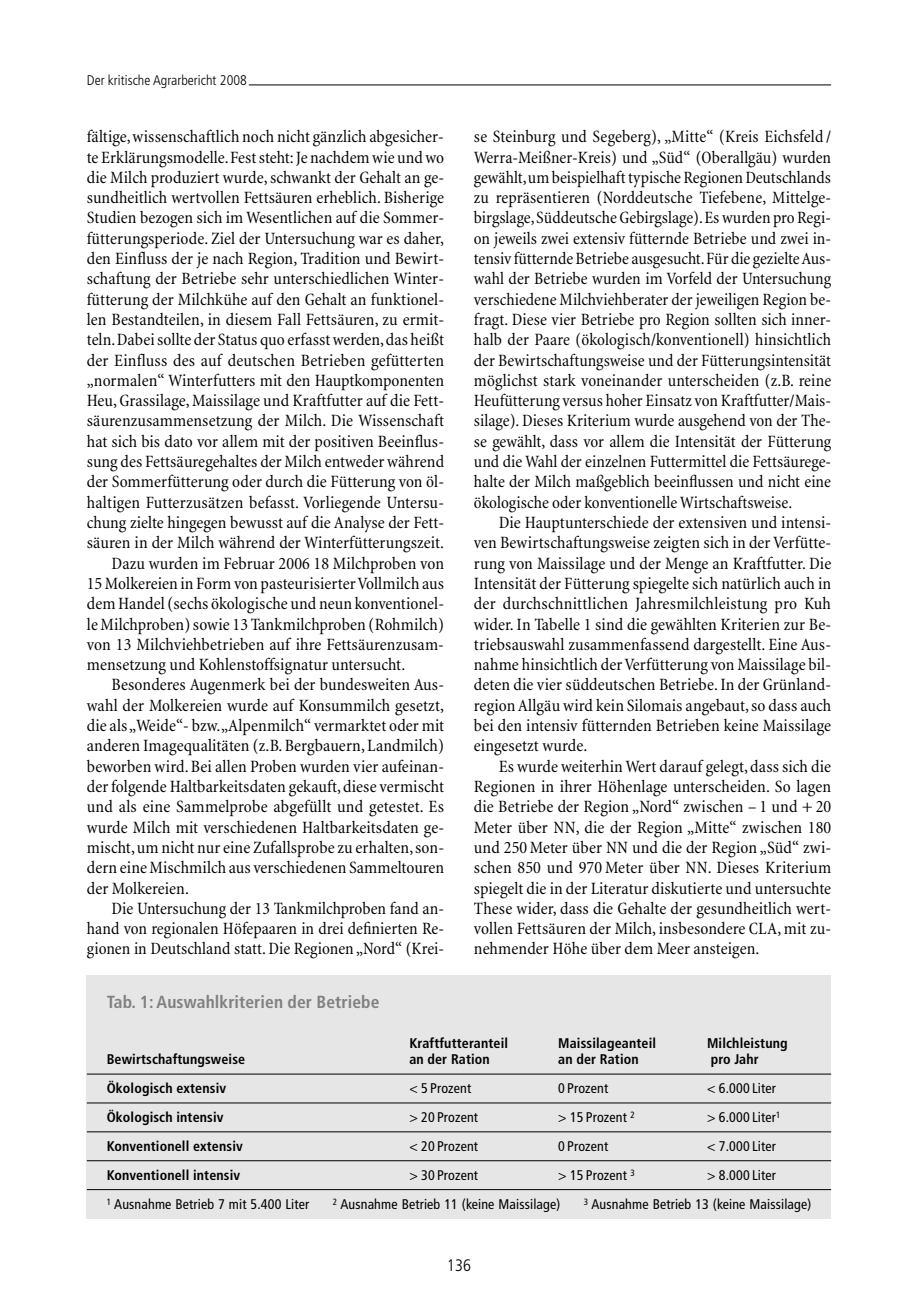
<style>
.page{position:relative;width:918px;height:1315px;background:#fff}
.page>*{position:absolute;margin:0;border:0;box-sizing:border-box;transform-origin:0 0}
.t1{font:condensed 17.5px/20.3px "Minion";letter-spacing:.005em;color:#000;text-align:justify}
.t2{font:700 condensed 17.5px "Frutiger";letter-spacing:.005em;color:#808080}
.t3{font:300 condensed 16.62px "Frutiger";color:#000}
.t4{font:condensed 14px "Frutiger";letter-spacing:.01em;color:#000}
.t5{font:700 condensed 14px "Frutiger";letter-spacing:.01em;color:#000}
.t6{font:300 condensed 14px "Frutiger";letter-spacing:.005em;color:#000}
</style>
<div class="page">
<hr style="left:249px;top:85px;width:582px;height:1px;background:#000">
<div style="left:87px;top:974px;width:744px;height:244px;background:#e6e6e6"></div>
<hr style="left:87px;top:1073px;width:744px;height:1px;background:#000">
<hr style="left:87px;top:1102px;width:744px;height:1px;background:#000">
<hr style="left:87px;top:1131px;width:744px;height:1px;background:#000">
<hr style="left:87px;top:1160px;width:744px;height:1px;background:#000">
<hr style="left:87px;top:1189px;width:744px;height:1px;background:#000">
<p class="t6" style="left:87px;top:75px;width:162px">Der kritische Agrarbericht 2008</p>
<p class="t1" style="left:87px;top:128px;width:359px">fältige,wissenschaftlich noch nicht gänzlich abgesicher-</p>
<p class="t1" style="left:87px;top:148px;width:359px">te Erklärungsmodelle.Fest steht: Je nachdem wie und wo</p>
<p class="t1" style="left:87px;top:169px;width:359px">die Milch produziert wurde, schwankt der Gehalt an ge-</p>
<p class="t1" style="left:87px;top:189px;width:359px">sundheitlich wertvollen Fettsäuren erheblich. Bisherige</p>
<p class="t1" style="left:87px;top:209px;width:359px">Studien bezogen sich im Wesentlichen auf die Sommer-</p>
<p class="t1" style="left:87px;top:229px;width:359px">fütterungsperiode. Ziel der Untersuchung war es daher,</p>
<p class="t1" style="left:87px;top:250px;width:359px">den Einfluss der je nach Region, Tradition und Bewirt-</p>
<p class="t1" style="left:87px;top:270px;width:359px">schaftung der Betriebe sehr unterschiedlichen Winter-</p>
<p class="t1" style="left:87px;top:290px;width:359px">fütterung der Milchkühe auf den Gehalt an funktionel-</p>
<p class="t1" style="left:87px;top:311px;width:359px">len Bestandteilen, in diesem Fall Fettsäuren, zu ermit-</p>
<p class="t1" style="left:87px;top:331px;width:359px">teln.Dabei sollte der Status quo erfasst werden,das heißt</p>
<p class="t1" style="left:87px;top:351px;width:359px">der Einfluss des auf deutschen Betrieben gefütterten</p>
<p class="t1" style="left:87px;top:372px;width:359px">„normalen“ Winterfutters mit den Hauptkomponenten</p>
<p class="t1" style="left:87px;top:392px;width:359px">Heu, Grassilage, Maissilage und Kraftfutter auf die Fett-</p>
<p class="t1" style="left:87px;top:412px;width:359px">säurenzusammensetzung der Milch. Die Wissenschaft</p>
<p class="t1" style="left:87px;top:432px;width:359px">hat sich bis dato vor allem mit der positiven Beeinflus-</p>
<p class="t1" style="left:87px;top:453px;width:359px">sung des Fettsäuregehaltes der Milch entweder während</p>
<p class="t1" style="left:87px;top:473px;width:359px">der Sommerfütterung oder durch die Fütterung von öl-</p>
<p class="t1" style="left:87px;top:493px;width:359px">haltigen Futterzusätzen befasst. Vorliegende Untersu-</p>
<p class="t1" style="left:87px;top:514px;width:359px">chung zielte hingegen bewusst auf die Analyse der Fett-</p>
<p class="t1" style="left:87px;top:534px;width:359px">säuren in der Milch während der Winterfütterungszeit.</p>
<p class="t1" style="left:112px;top:554px;width:334px">Dazu wurden im Februar 2006 18 Milchproben von</p>
<p class="t1" style="left:87px;top:575px;width:359px">15 Molkereien in Form von pasteurisierter Vollmilch aus</p>
<p class="t1" style="left:87px;top:595px;width:359px">dem Handel (sechs ökologische und neun konventionel-</p>
<p class="t1" style="left:87px;top:615px;width:359px">le Milchproben) sowie 13 Tankmilchproben (Rohmilch)</p>
<p class="t1" style="left:87px;top:635px;width:359px">von 13 Milchviehbetrieben auf ihre Fettsäurenzusam-</p>
<p class="t1" style="left:87px;top:656px;width:320px">mensetzung und Kohlenstoffsignatur untersucht.</p>
<p class="t1" style="left:112px;top:676px;width:334px">Besonderes Augenmerk bei der bundesweiten Aus-</p>
<p class="t1" style="left:87px;top:696px;width:359px">wahl der Molkereien wurde auf Konsummilch gesetzt,</p>
<p class="t1" style="left:87px;top:717px;width:359px">die als „Weide“- bzw.„Alpenmilch“ vermarktet oder mit</p>
<p class="t1" style="left:87px;top:737px;width:359px">anderen Imagequalitäten (z.B.Bergbauern, Landmilch)</p>
<p class="t1" style="left:87px;top:757px;width:359px">beworben wird. Bei allen Proben wurden vier aufeinan-</p>
<p class="t1" style="left:87px;top:778px;width:359px">der folgende Haltbarkeitsdaten gekauft,diese vermischt</p>
<p class="t1" style="left:87px;top:798px;width:359px">und als eine Sammelprobe abgefüllt und getestet. Es</p>
<p class="t1" style="left:87px;top:818px;width:359px">wurde Milch mit verschiedenen Haltbarkeitsdaten ge-</p>
<p class="t1" style="left:87px;top:838px;width:359px">mischt,um nicht nur eine Zufallsprobe zu erhalten,son-</p>
<p class="t1" style="left:87px;top:859px;width:359px">dern eine Mischmilch aus verschiedenen Sammeltouren</p>
<p class="t1" style="left:87px;top:879px;width:104px">der Molkereien.</p>
<p class="t1" style="left:112px;top:899px;width:334px">Die Untersuchung der 13 Tankmilchproben fand an-</p>
<p class="t1" style="left:87px;top:920px;width:359px">hand von regionalen Höfepaaren in drei definierten Re-</p>
<p class="t1" style="left:87px;top:940px;width:359px">gionen in Deutschland statt. Die Regionen „Nord“ (Krei-</p>
<p class="t2" style="left:107px;top:994px;width:274px">Tab. 1: Auswahlkriterien der Betriebe</p>
<p class="t1" style="left:474px;top:128px;width:359px">se Steinburg und Segeberg), „Mitte“ (Kreis Eichsfeld / Werra-Meißner-Kreis) und „Süd“ (Oberallgäu) wurden gewählt,um beispielhaft typische Regionen Deutschlands zu repräsentieren (Norddeutsche Tiefebene, Mittelge&shy;birgslage,Süddeutsche Gebirgslage).Es wurden pro Regi&shy;on jeweils zwei extensiv fütternde Betriebe und zwei in&shy;tensiv fütternde Betriebe ausgesucht.Für die gezielte Aus&shy;wahl der Betriebe wurden im Vorfeld der Untersuchung verschiedene Milchviehberater der jeweiligen Region be&shy;fragt. Diese vier Betriebe pro Region sollten sich inner&shy;halb der Paare (ökologisch/konventionell) hinsichtlich der Bewirtschaftungsweise und der Fütterungsintensität möglichst stark voneinander unterscheiden (z.B. reine Heufütterung versus hoher Einsatz von Kraftfutter/Mais&shy;silage). Dieses Kriterium wurde ausgehend von der The&shy;se gewählt, dass vor allem die Intensität der Fütterung und die Wahl der einzelnen Futtermittel die Fettsäurege&shy;halte der Milch maßgeblich beeinflussen und nicht eine ökologische oder konventionelle Wirtschaftsweise.</p>
<p class="t1" style="left:474px;top:514px;width:359px;text-indent:25px">Die Hauptunterschiede der extensiven und intensi&shy;ven Bewirtschaftungsweise zeigten sich in der Verfütte&shy;rung von Maissilage und der Menge an Kraftfutter. Die Intensität der Fütterung spiegelte sich natürlich auch in der durchschnittlichen Jahresmilchleistung pro Kuh wider. In Tabelle 1 sind die gewählten Kriterien zur Be&shy;triebsauswahl zusammenfassend dargestellt. Eine Aus&shy;nahme hinsichtlich der Verfütterung von Maissilage bil&shy;deten die vier süddeutschen Betriebe. In der Grünland&shy;region Allgäu wird kein Silomais angebaut,so dass auch bei den intensiv fütternden Betrieben keine Maissilage eingesetzt wurde.</p>
<p class="t1" style="left:474px;top:757px;width:359px;text-indent:25px">Es wurde weiterhin Wert darauf gelegt,dass sich die Regionen in ihrer Höhenlage unterscheiden. So lagen die Betriebe der Region „Nord“ zwischen – 1 und + 20<br>Meter über NN, die der Region „Mitte“ zwischen 180 und 250 Meter über NN und die der Region „Süd“ zwi&shy;schen 850 und 970 Meter über NN. Dieses Kriterium spiegelt die in der Literatur diskutierte und untersuchte These wider, dass die Gehalte der gesundheitlich wert&shy;vollen Fettsäuren der Milch, insbesondere CLA, mit zu&shy;nehmender Höhe über dem Meer ansteigen.</p>
<p class="t5" style="left:409px;top:1038px;width:100px">Kraftfutteranteil</p>
<p class="t5" style="left:558px;top:1038px;width:99px">Maissilageanteil</p>
<p class="t5" style="left:707px;top:1038px;width:82px">Milchleistung</p>
<p class="t5" style="left:107px;top:1053px;width:140px">Bewirtschaftungsweise</p>
<p class="t5" style="left:409px;top:1053px;width:82px">an der Ration</p>
<p class="t5" style="left:558px;top:1053px;width:82px">an der Ration</p>
<p class="t5" style="left:710px;top:1053px;width:50px">pro Jahr</p>
<p class="t5" style="left:107px;top:1082px;width:121px">Ökologisch extensiv</p>
<p class="t4" style="left:409px;top:1082px;width:63px">&lt; 5 Prozent</p>
<p class="t4" style="left:558px;top:1082px;width:51px">0 Prozent</p>
<p class="t4" style="left:707px;top:1082px;width:70px">&lt; 6.000 Liter</p>
<p class="t5" style="left:107px;top:1111px;width:118px">Ökologisch intensiv</p>
<p class="t4" style="left:409px;top:1111px;width:70px">&gt; 20 Prozent</p>
<p class="t4" style="left:558px;top:1111px;width:78px">&gt; 15 Prozent <sup>2</sup></p>
<p class="t4" style="left:707px;top:1111px;width:75px">&gt; 6.000 Liter<sup>1</sup></p>
<p class="t5" style="left:107px;top:1140px;width:138px">Konventionell extensiv</p>
<p class="t4" style="left:409px;top:1140px;width:70px">&lt; 20 Prozent</p>
<p class="t4" style="left:558px;top:1140px;width:51px">0 Prozent</p>
<p class="t4" style="left:707px;top:1140px;width:70px">&lt; 7.000 Liter</p>
<p class="t5" style="left:107px;top:1169px;width:135px">Konventionell intensiv</p>
<p class="t4" style="left:409px;top:1169px;width:70px">&gt; 30 Prozent</p>
<p class="t4" style="left:558px;top:1169px;width:78px">&gt; 15 Prozent <sup>3</sup></p>
<p class="t4" style="left:707px;top:1169px;width:70px">&gt; 8.000 Liter</p>
<p class="t4" style="left:107px;top:1198px;width:204px"><sup>1</sup> Ausnahme Betrieb 7 mit 5.400 Liter</p>
<p class="t4" style="left:333px;top:1198px;width:229px"><sup>2</sup> Ausnahme Betrieb 11 (keine Maissilage)</p>
<p class="t4" style="left:584px;top:1198px;width:229px"><sup>3</sup> Ausnahme Betrieb 13 (keine Maissilage)</p>
<p class="t3" style="left:447px;top:1258px;width:26px">136</p>
</div>
